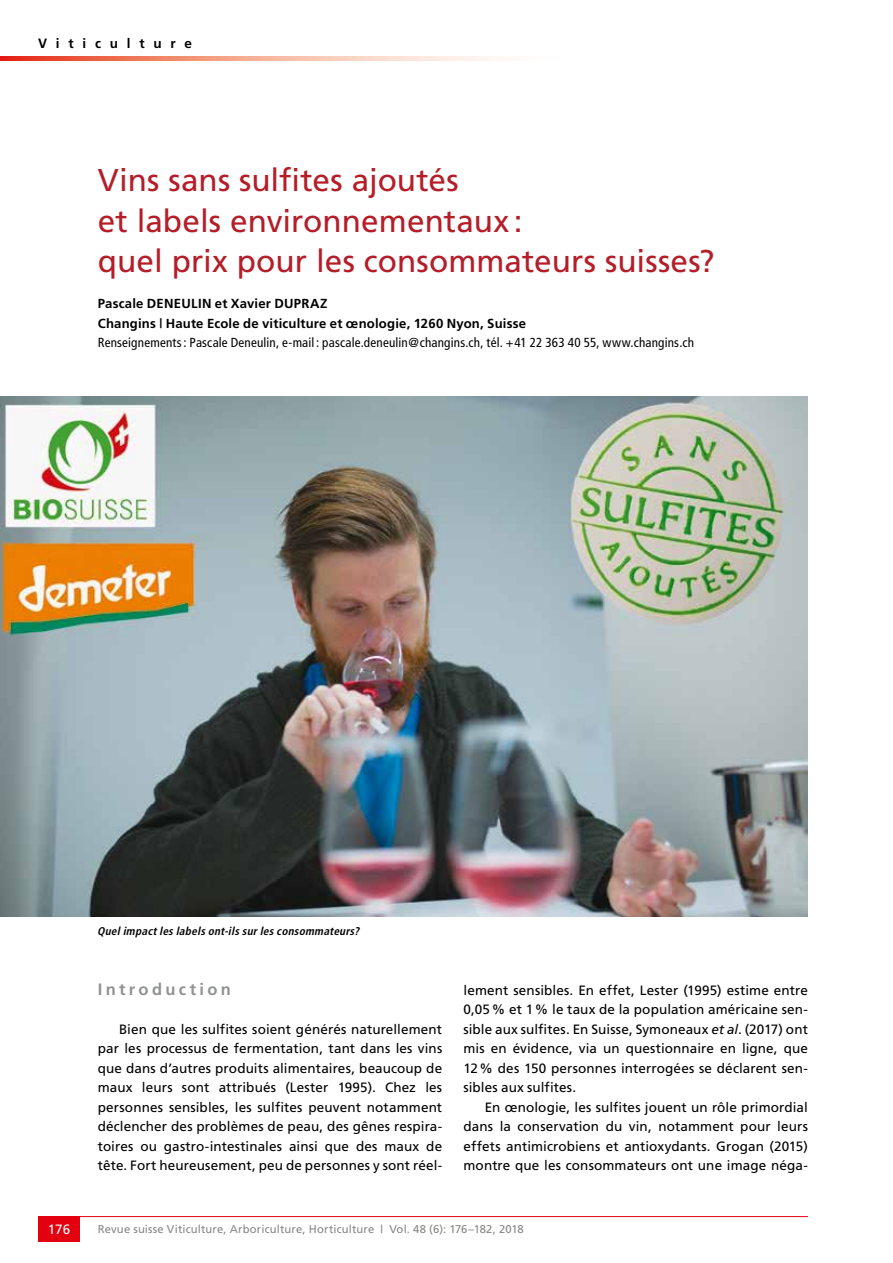
<style>
.page{position:relative;width:893px;height:1263px;background:#fff}
.page>*{position:absolute;margin:0;border:0;box-sizing:border-box;transform-origin:0 0}
.t1{font:31.5px/40.5px "Frutiger";color:#b51d28}
.t2{font:700 16.5px "Frutiger";letter-spacing:.2em;color:#919292}
.t3{font:13.5px/19.5px "Frutiger";letter-spacing:.01em;color:#000;text-align:justify}
.t4{font:700 13.5px "Frutiger";letter-spacing:.65em;color:#000}
.t5{font:13.5px "Frutiger";color:#fff}
.t6{font:condensed 13.2px "Frutiger";letter-spacing:.015em;color:#000}
.t7{font:700 13.2px/19.5px "Frutiger";letter-spacing:.015em;color:#000}
.t8{font:11.25px "Frutiger";letter-spacing:.015em;color:#878786}
.t9{font:italic 700 condensed 11.25px "Frutiger";letter-spacing:.03em;color:#000}
.s1{font-style:italic}
</style>
<div class="page">
<hr style="left:38px;top:1216px;width:770px;height:1px;background:#e3000f">
<div style="left:38px;top:1216px;width:42px;height:26px;background:#e3000f"></div>
<img style="left:0;top:396px;width:808px;height:521px">
<svg style="left:0;top:56px;width:499px;height:5px;background:#f4a28e"></svg>
<p class="t4" style="left:38px;top:36px;width:156px">Viticulture</p>
<h1 class="t1" style="left:98px;top:160px;width:618px">Vins sans sulfites ajoutés<br>et labels environnementaux :<br>quel prix pour les consommateurs suisses?</h1>
<p class="t7" style="left:98px;top:294px;width:430px">Pascale DENEULIN et Xavier DUPRAZ<br>Changins | Haute Ecole de viticulture et œnologie, 1260 Nyon, Suisse</p>
<p class="t6" style="left:98px;top:335px;width:598px">Renseignements: Pascale Deneulin, e-mail : pascale.deneulin@changins.ch, tél. +41 22 363 40 55, www.changins.ch</p>
<p class="t9" style="left:98px;top:924px;width:263px">Quel impact les labels ont-ils sur les consommateurs?</p>
<p class="t2" style="left:98px;top:979px;width:135px">Introduction</p>
<p class="t3" style="left:98px;top:1019px;width:346px;text-indent:21px">Bien que les sulfites soient générés naturellement par les processus de fermentation, tant dans les vins que dans d’autres produits alimentaires, beaucoup de maux leurs sont attribués (Lester 1995). Chez les personnes sensibles, les sulfites peuvent notamment déclencher des problèmes de peau, des gênes respira&shy;toires ou gastro-intestinales ainsi que des maux de tête. Fort heureusement, peu de personnes y sont réel-</p>
<p class="t3" style="left:463px;top:980px;width:346px">lement sensibles. En effet, Lester (1995) estime entre 0,05% et 1% le taux de la population américaine sen&shy;sible aux sulfites. En Suisse, Symoneaux <span class="s1">et al</span>. (2017) ont mis en évidence, via un questionnaire en ligne, que 12% des 150 personnes interrogées se déclarent sen&shy;sibles aux sulfites.</p>
<p class="t3" style="left:463px;top:1097px;width:346px;text-indent:21px">En œnologie, les sulfites jouent un rôle primordial dans la conservation du vin, notamment pour leurs effets antimicrobiens et antioxydants. Grogan (2015) montre que les consommateurs ont une image néga-</p>
<p class="t5" style="left:48px;top:1221px;width:24px">176</p>
<p class="t8" style="left:98px;top:1223px;width:427px">Revue suisse Viticulture, Arboriculture, Horticulture | Vol. 48 (6): 176–182, 2018</p>
</div>
